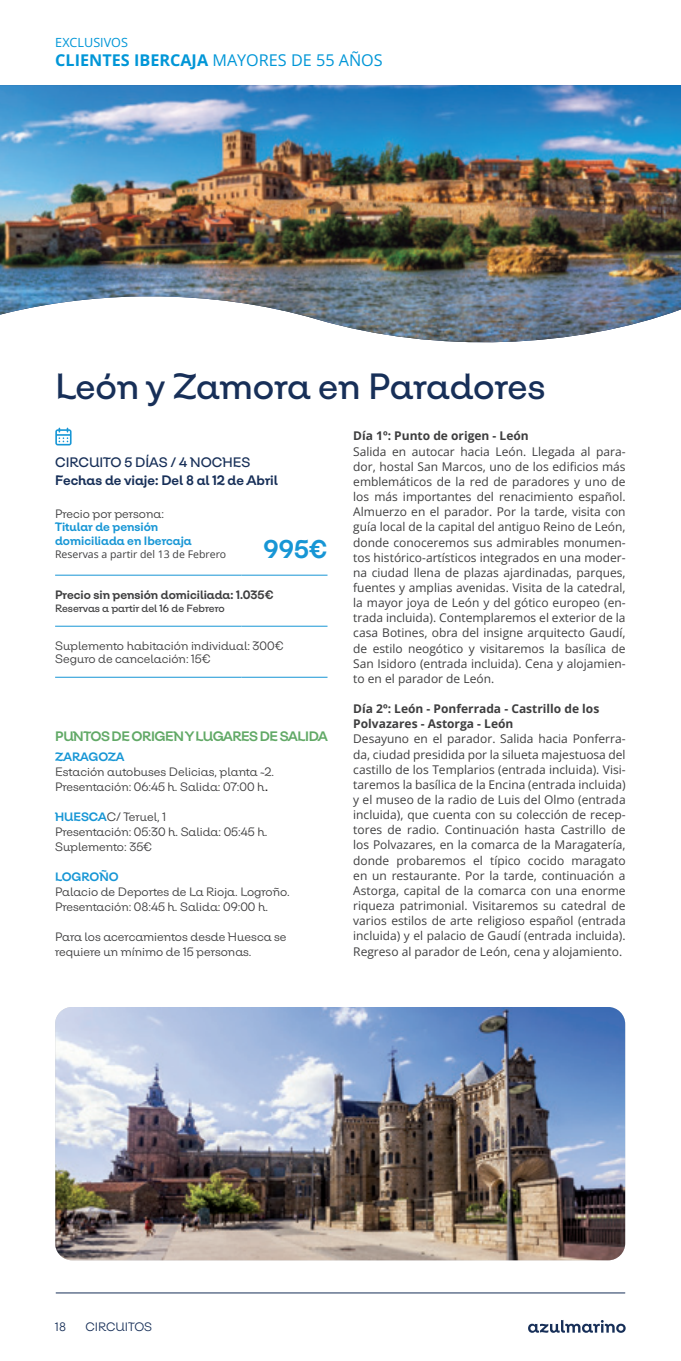
<style>
.page{position:relative;width:681px;height:1361px;background:#fff}
.page>*{position:absolute;margin:0;border:0;box-sizing:border-box;transform-origin:0 0}
.t1{font:500 36px "Azulmarino";color:#172f58}
.t2{font:700 25.2px "Azulmarino";color:#1796d5}
.t3{font:700 16.2px "Open Sans";color:#0196d7}
.t4{font:700 13.5px "Azulmarino";letter-spacing:-.03em;color:#61a966}
.t5{font:700 13.5px "Azulmarino";color:#172f58}
.t6{font:500 13.5px "Azulmarino";color:#172f58}
.t7{font:12.6px "Open Sans";color:#0196d7}
.t8{font:12px/15.1px "Open Sans";color:#3e3e3f;text-align:justify}
.t9{font:12px "Azulmarino";color:#3e3e3f}
.t10{font:700 12px/15.1px "Open Sans";color:#3e3e3f}
.t11{font:700 12px "Azulmarino";color:#1796d5}
.t12{font:700 12px "Azulmarino";color:#3e3e3f}
.t13{font:12px "Azulmarino";color:#172f58}
.t14{font:10.5px "Open Sans";color:#3e3e3f}
.t15{font:500 10.5px "Azulmarino";color:#3e3e3f}
.s1{font-weight:400}
.s2{font-family:"Arial";font-size:15px;color:#231f20}
.s3{font-weight:700;color:#1796d5}
</style>
<div class="page">
<svg style="left:528px;top:1320px;width:97px;height:12px"></svg>
<hr style="left:56px;top:1292px;width:568px;height:1px;background:#172f58">
<img style="left:0;top:85px;width:680px;height:258px">
<svg style="left:55px;top:428px;width:16px;height:17px"></svg>
<hr style="left:55px;top:575px;width:186px;height:1px;background:#1796d5">
<hr style="left:241px;top:575px;width:86px;height:1px;background:#1796d5">
<hr style="left:55px;top:626px;width:186px;height:1px;background:#1796d5">
<hr style="left:241px;top:626px;width:86px;height:1px;background:#1796d5">
<hr style="left:55px;top:677px;width:186px;height:1px;background:#1796d5">
<hr style="left:241px;top:677px;width:86px;height:1px;background:#1796d5">
<img style="left:55px;top:1007px;width:570px;height:253px">
<p class="t7" style="left:55px;top:33px;width:74px">EXCLUSIVOS</p>
<h3 class="t3" style="left:55px;top:49px;width:329px">CLIENTES IBERCAJA <span class="s1">MAYORES DE 55 AÑOS</span></h3>
<p class="t1" style="left:55px;top:360px;width:491px">León y Zamora en Paradores</p>
<p class="t10" style="left:353px;top:428px;width:177px">Día 1º: Punto de origen - León</p>
<p class="t8" style="left:353px;top:443px;width:274px">Salida en autocar hacia León. Llegada al para&shy;dor, hostal San Marcos, uno de los edificios más emblemáticos de la red de paradores y uno de los más importantes del renacimiento español.<br>Almuerzo en el parador. Por la tarde, visita con guía local de la capital del antiguo Reino de León, donde conoceremos sus admirables monumen&shy;tos histórico-artísticos integrados en una moder&shy;na ciudad llena de plazas ajardinadas, parques, fuentes y amplias avenidas. Visita de la catedral, la mayor joya de León y del gótico europeo (en&shy;trada incluida). Contemplaremos el exterior de la casa Botines, obra del insigne arquitecto Gaudí, de estilo neogótico y visitaremos la basílica de San Isidoro (entrada incluida). Cena y alojamien&shy;to en el parador de León.</p>
<p class="t10" style="left:353px;top:701px;width:247px">Día 2º: León - Ponferrada - Castrillo de los<br>Polvazares - Astorga - León</p>
<p class="t8" style="left:353px;top:731px;width:274px">Desayuno en el parador. Salida hacia Ponferra&shy;da, ciudad presidida por la silueta majestuosa del castillo de los Templarios (entrada incluida). Visi&shy;taremos la basílica de la Encina (entrada incluida) y el museo de la radio de Luis del Olmo (entrada incluida), que cuenta con su colección de recep&shy;tores de radio. Continuación hasta Castrillo de los Polvazares, en la comarca de la Maragatería, donde probaremos el típico cocido maragato en un restaurante. Por la tarde, continuación a Astorga, capital de la comarca con una enorme riqueza patrimonial. Visitaremos su catedral de varios estilos de arte religioso español (entrada incluida) y el palacio de Gaudí (entrada incluida).<br>Regreso al parador de León, cena y alojamiento.</p>
<p class="t6" style="left:55px;top:452px;width:197px">CIRCUITO 5 DÍAS / 4 NOCHES</p>
<p class="t5" style="left:55px;top:470px;width:224px">Fechas de viaje: Del 8 al 12 de Abril</p>
<p class="t9" style="left:55px;top:505px;width:110px">Precio por persona:</p>
<p class="t11" style="left:55px;top:518px;width:105px">Titular de pensión</p>
<p class="t11" style="left:55px;top:532px;width:138px">domiciliada en Ibercaja</p>
<p class="t14" style="left:55px;top:547px;width:173px">Reservas a partir del 13 de Febrero</p>
<p class="t2" style="left:263px;top:531px;width:65px">995€</p>
<p class="t12" style="left:55px;top:585px;width:220px">Precio sin pensión domiciliada: 1.035€</p>
<p class="t15" style="left:55px;top:601px;width:171px">Reservas a partir del 16 de Febrero</p>
<p class="t9" style="left:55px;top:637px;width:230px">Suplemento habitación individual: 300€</p>
<p class="t9" style="left:55px;top:650px;width:157px">Seguro de cancelación: 15€</p>
<p class="t4" style="left:55px;top:727px;width:274px">PUNTOS DE ORIGEN Y LUGARES DE SALIDA</p>
<p class="t11" style="left:55px;top:747px;width:71px">ZARAGOZA</p>
<p class="t9" style="left:55px;top:763px;width:220px">Estación autobuses Delicias, planta -2.</p>
<p class="t9" style="left:55px;top:778px;width:215px">Presentación: 06:45 h. Salida: 07:00 h<span class="s2">.</span></p>
<p class="t9" style="left:55px;top:808px;width:112px"><span class="s3">HUESCA</span>C/ Teruel, 1</p>
<p class="t9" style="left:55px;top:823px;width:214px">Presentación: 05:30 h. Salida: 05:45 h.</p>
<p class="t9" style="left:55px;top:838px;width:98px">Suplemento: 35€</p>
<p class="t11" style="left:55px;top:867px;width:65px">LOGROÑO</p>
<p class="t9" style="left:55px;top:883px;width:236px">Palacio de Deportes de La Rioja. Logroño.</p>
<p class="t9" style="left:55px;top:898px;width:214px">Presentación: 08:45 h. Salida: 09:00 h.</p>
<p class="t9" style="left:55px;top:928px;width:233px">Para los acercamientos desde Huesca se</p>
<p class="t9" style="left:55px;top:943px;width:198px">requiere un mínimo de 15 personas.</p>
<p class="t13" style="left:55px;top:1318px;width:12px">18</p>
<p class="t13" style="left:85px;top:1318px;width:68px">CIRCUITOS</p>
</div>
